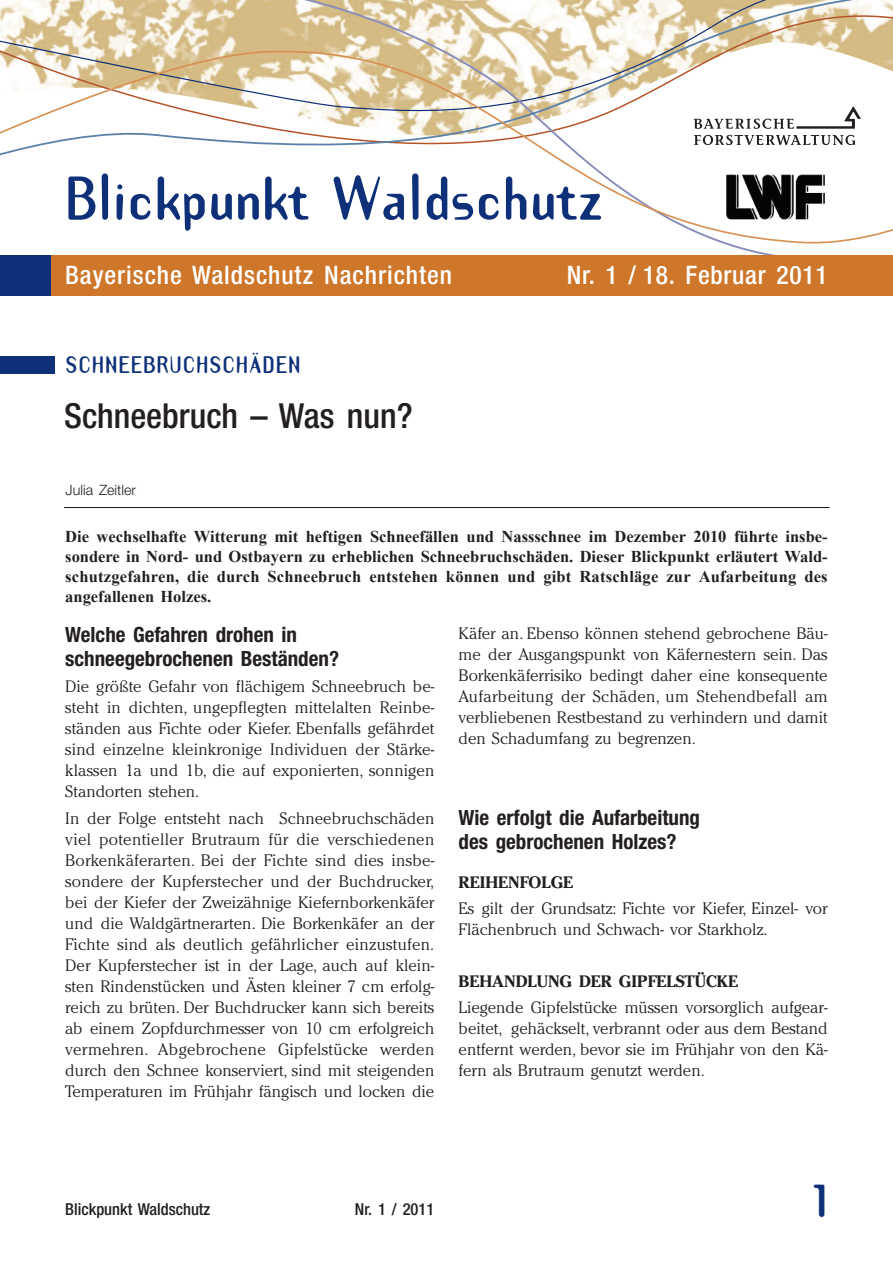
<style>
.page{position:relative;width:893px;height:1263px;background:#fff}
.page>*{position:absolute;margin:0;border:0;box-sizing:border-box;transform-origin:0 0}
.t1{font:700 54px "Template Gothic";color:#0d3079}
.t2{font:700 45px "Template Gothic";color:#0d3079}
.t3{font:500 condensed 34.5px "Helvetica Neue";color:#231f20}
.t4{font:500 condensed 25.5px "Helvetica Neue";letter-spacing:.04em;color:#fff}
.t5{font:700 condensed 21px/24px "Helvetica Neue";color:#231f20}
.t6{font:700 21px "Template Gothic";letter-spacing:.035em;color:#0d3079}
.t7{font:300 16.5px/21px "Cheltenham";color:#231f20;text-align:justify}
.t8{font:700 16.5px/20.2px "Times New Roman";letter-spacing:.01em;color:#231f20;text-align:justify}
.t9{font:700 16.5px "Cheltenham";color:#231f20}
.t10{font:500 condensed 16.5px "Helvetica Neue";color:#231f20}
.t11{font:300 14.25px "Helvetica Neue";color:#231f20}
</style>
<div class="page">
<svg style="left:0;top:0;width:893px;height:41px"></svg>
<svg style="left:0;top:41px;width:893px;height:209px"></svg>
<div style="left:0;top:255px;width:893px;height:41px;background:#ce7629"></div>
<div style="left:0;top:255px;width:51px;height:41px;background:#0d3079"></div>
<hr style="left:64px;top:507px;width:765px;height:1px;background:#231f20">
<div style="left:0;top:356px;width:54px;height:17px;background:#0d3079"></div>
<img style="left:724px;top:171px;width:102px;height:51px">
<svg style="left:694px;top:106px;width:167px;height:39px"></svg>
<h1 class="t1" style="left:65px;top:169px;width:539px">Blickpunkt Waldschutz</h1>
<h3 class="t4" style="left:65px;top:266px;width:388px">Bayerische Waldschutz Nachrichten</h3>
<h3 class="t4" style="left:567px;top:266px;width:262px">Nr. 1 / 18. Februar 2011</h3>
<p class="t6" style="left:66px;top:354px;width:236px">SCHNEEBRUCHSCHÄDEN</p>
<h3 class="t3" style="left:64px;top:403px;width:350px">Schneebruch – Was nun?</h3>
<p class="t11" style="left:66px;top:485px;width:72px">Julia Zeitler</p>
<p class="t8" style="left:65px;top:526px;width:764px">Die wechselhafte Witterung mit heftigen Schneefällen und Nassschnee im Dezember 2010 führte insbe&shy;sondere in Nord- und Ostbayern zu erheblichen Schneebruchschäden. Dieser Blickpunkt erläutert Wald&shy;schutzgefahren, die durch Schneebruch entstehen können und gibt Ratschläge zur Aufarbeitung des angefallenen Holzes.</p>
<p class="t5" style="left:65px;top:625px;width:275px">Welche Gefahren drohen in schneegebrochenen Beständen?</p>
<p class="t7" style="left:65px;top:677px;width:371px">Die größte Gefahr von flächigem Schneebruch be&shy;steht in dichten, ungepflegten mittelalten Reinbe&shy;ständen aus Fichte oder Kiefer. Ebenfalls gefährdet sind einzelne kleinkronige Individuen der Stärke&shy;klassen 1a und 1b, die auf exponierten, sonnigen Standorten stehen.</p>
<p class="t7" style="left:65px;top:809px;width:371px">In der Folge entsteht nach Schneebruchschäden viel potentieller Brutraum für die verschiedenen Borkenkäferarten. Bei der Fichte sind dies insbe&shy;sondere der Kupferstecher und der Buchdrucker, bei der Kiefer der Zweizähnige Kiefernborkenkäfer und die Waldgärtnerarten. Die Borkenkäfer an der Fichte sind als deutlich gefährlicher einzustufen.<br>Der Kupferstecher ist in der Lage, auch auf klein&shy;sten Rindenstücken und Ästen kleiner 7 cm erfolg&shy;reich zu brüten. Der Buchdrucker kann sich bereits ab einem Zopfdurchmesser von 10 cm erfolgreich vermehren. Abgebrochene Gipfelstücke werden durch den Schnee konserviert, sind mit steigenden Temperaturen im Frühjahr fängisch und locken die</p>
<p class="t7" style="left:459px;top:624px;width:371px">Käfer an. Ebenso können stehend gebrochene Bäu&shy;me der Ausgangspunkt von Käfernestern sein. Das Borkenkäferrisiko bedingt daher eine konsequente Aufarbeitung der Schäden, um Stehendbefall am verbliebenen Restbestand zu verhindern und damit den Schadumfang zu begrenzen.</p>
<p class="t5" style="left:459px;top:808px;width:243px">Wie erfolgt die Aufarbeitung des gebrochenen Holzes?</p>
<p class="t9" style="left:459px;top:876px;width:116px">REIHENFOLGE</p>
<p class="t7" style="left:459px;top:899px;width:371px">Es gilt der Grundsatz: Fichte vor Kiefer, Einzel- vor<br>Flächenbruch und Schwach- vor Starkholz.</p>
<p class="t9" style="left:459px;top:976px;width:281px">BEHANDLUNG DER GIPFELSTÜCKE</p>
<p class="t7" style="left:459px;top:998px;width:371px">Liegende Gipfelstücke müssen vorsorglich aufgear&shy;beitet, gehäckselt, verbrannt oder aus dem Bestand entfernt werden, bevor sie im Frühjahr von den Kä&shy;fern als Brutraum genutzt werden.</p>
<p class="t10" style="left:65px;top:1203px;width:147px">Blickpunkt Waldschutz</p>
<p class="t10" style="left:355px;top:1203px;width:81px">Nr. 1 / 2011</p>
<h2 class="t2" style="left:812px;top:1175px;width:17px">1</h2>
</div>
